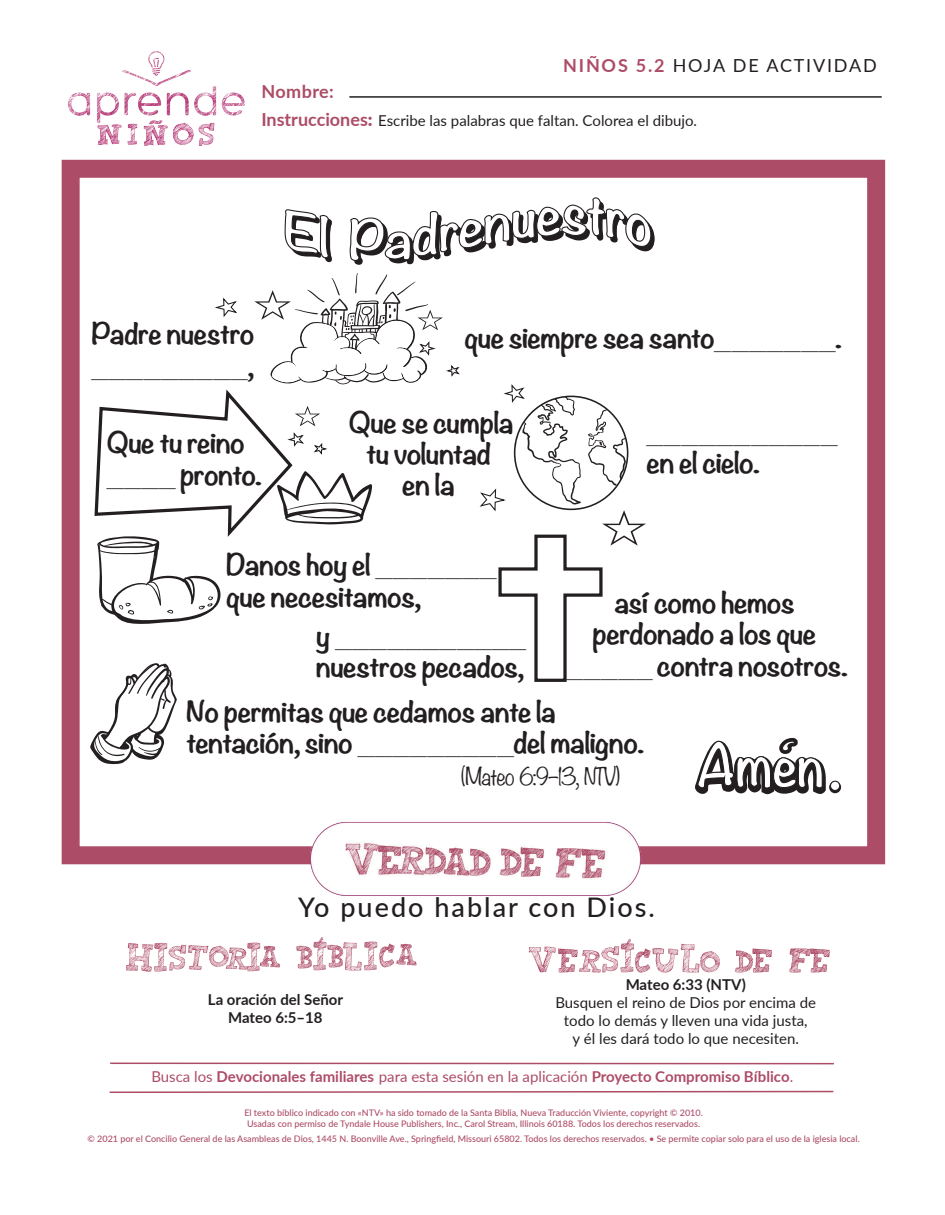
<style>
.page{position:relative;width:945px;height:1215px;background:#fff}
.page>*{position:absolute;margin:0;border:0;box-sizing:border-box;transform-origin:0 0}
.t1{font:500 27px "Lato";letter-spacing:.075em;color:#231f20}
.t2{font:700 26.1px/31.3px "Noteworthy";letter-spacing:-.03em;color:#231f20;scale:1.11 1}
.t3{font:300 21.6px "Noteworthy";letter-spacing:-.055em;color:#231f20}
.t4{font:18px "Lato";letter-spacing:.1em;color:#231f20}
.t5{font:700 18px/28.2px "Lato";color:#ad4c67}
.t6{font:15px/18px "Lato";color:#231f20;text-align:center}
.t7{font:700 15px "Lato";color:#ad4c67}
.t8{font:700 15px/18px "Lato";color:#231f20;text-align:center}
.t9{font:500 9px/10.8px "Lato";color:#ad4c67;text-align:center}
.s1{font-weight:700;color:#ad4c67}
.s2{font-weight:900}
.s3{font-weight:400}
</style>
<div class="page">
<svg style="left:695px;top:737px;width:137px;height:58px"></svg>
<svg style="left:479px;top:384px;width:167px;height:298px"></svg>
<svg style="left:829px;top:781px;width:12px;height:12px"></svg>
<div style="left:830px;top:781px;width:10px;height:9px;background:#fff;border-radius:50%"></div>
<div style="left:830px;top:781px;width:10px;height:10px;border:1px solid #231f20;border-radius:50%"></div>
<svg style="left:90px;top:663px;width:87px;height:101px"></svg>
<svg style="left:94px;top:273px;width:366px;height:351px"></svg>
<svg style="left:284px;top:209px;width:48px;height:53px"></svg>
<svg style="left:349px;top:197px;width:305px;height:68px"></svg>
<div style="left:62px;top:160px;width:823px;height:704px;border:18px solid #ad4c67"></div>
<hr style="left:349px;top:96px;width:533px;height:2px;background:#231f20">
<img style="left:294px;top:822px;width:357px;height:74px">
<svg style="left:126px;top:943px;width:154px;height:29px"></svg>
<svg style="left:296px;top:937px;width:121px;height:34px"></svg>
<svg style="left:789px;top:948px;width:41px;height:25px"></svg>
<svg style="left:735px;top:948px;width:37px;height:25px"></svg>
<svg style="left:529px;top:939px;width:191px;height:34px"></svg>
<svg style="left:109px;top:1090px;width:725px;height:3px"></svg>
<hr style="left:110px;top:1063px;width:724px;height:1px;background:#ad4c67">
<img style="left:68px;top:52px;width:176px;height:94px">
<h3 class="t4" style="left:563px;top:53px;width:315px"><span class="s1">NIÑOS 5.2</span> HOJA DE ACTIVIDAD</h3>
<h3 class="t5" style="left:261px;top:77px;width:113px">Nombre:<br>Instrucciones<span class="s2">:</span></h3>
<h3 class="t6" style="left:378px;top:111px;width:320px">Escribe las palabras que faltan. Colorea el dibujo.</h3>
<h2 class="t2" style="left:91px;top:318px;width:149px">Padre nuestro _________,</h2>
<h2 class="t2" style="left:464px;top:321px;width:342px">que siempre sea santo_______.</h2>
<h2 class="t2" style="left:349px;top:406px;width:150px;text-align:center">Que se cumpla tu voluntad<br>en la</h2>
<h2 class="t2" style="left:107px;top:427px;width:142px">Que tu reino ____ pronto.</h2>
<h2 class="t2" style="left:647px;top:415px;width:173px">___________ en el cielo.</h2>
<h2 class="t2" style="left:226px;top:548px;width:245px">Danos hoy el _______ que necesitamos,</h2>
<h2 class="t2" style="left:316px;top:619px;width:191px">y ___________ nuestros pecados,</h2>
<h2 class="t2" style="left:566px;top:586px;width:256px;text-align:center">así como hemos perdonado a los que _____ contra nosotros.</h2>
<h2 class="t2" style="left:186px;top:695px;width:414px">No permitas que cedamos ante la tentación, sino _________del maligno.</h2>
<h3 class="t3" style="left:461px;top:757px;width:160px">(Mateo 6:9–13, NTV)</h3>
<h1 class="t1" style="left:298px;top:887px;width:358px">Yo puedo hablar con Dios.</h1>
<h3 class="t8" style="left:208px;top:990px;width:137px">La oración del Señor<br>Mateo 6:5–18</h3>
<h3 class="t8" style="left:626px;top:975px;width:122px">Mateo 6:33 (NTV)</h3>
<h3 class="t6" style="left:555px;top:993px;width:262px">Busquen el reino de Dios por encima de todo lo demás y lleven una vida justa,<br>y él les dará todo lo que necesiten.</h3>
<h3 class="t7" style="left:151px;top:1066px;width:643px"><span class="s3">Busca los</span> Devocionales familiares <span class="s3">para esta sesión en la aplicación</span> Proyecto Compromiso Bíblico<span class="s3">.</span></h3>
<p class="t9" style="left:244px;top:1107px;width:460px">El texto bíblico indicado con «NTV» ha sido tomado de la Santa Biblia, Nueva Traducción Viviente, copyright © 2010.<br>Usadas con permiso de Tyndale House Publishers, Inc., Carol Stream, Illinois 60188. Todos los derechos reservados.</p>
<p class="t9" style="left:87px;top:1133px;width:774px">© 2021 por el Concilio General de las Asambleas de Dios, 1445 N. Boonville Ave., Springfield, Missouri 65802. Todos los derechos reservados. • Se permite copiar solo para el uso de la iglesia local.</p>
</div>
